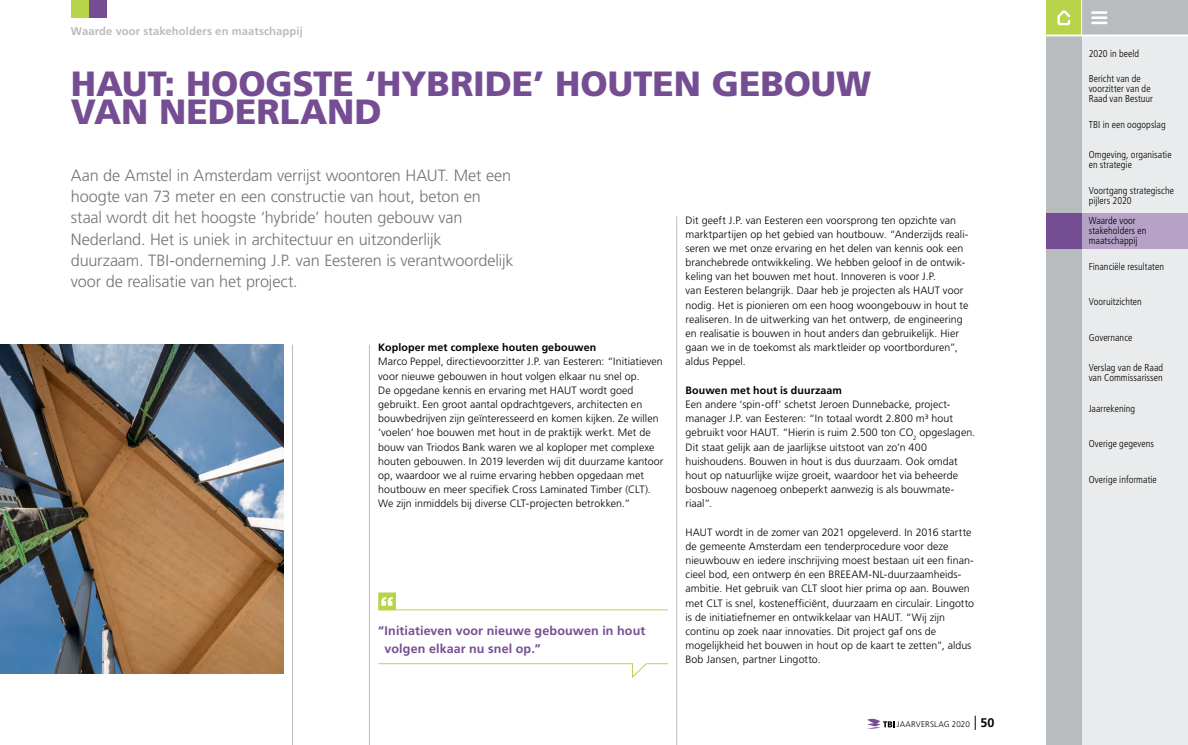
<style>
.page{position:relative;width:1188px;height:745px;background:#fff}
.page>*{position:absolute;margin:0;border:0;box-sizing:border-box;transform-origin:0 0}
.t1{font:900 35px/28.4px "Frutiger LT Std";color:#754d93}
.t2{font:300 16.25px/21.2px "Frutiger LT Std";letter-spacing:-.01em;color:#71767a}
.t3{font:700 12.5px/17.5px "Frutiger LT Std";letter-spacing:.01em;color:#754d93}
.t4{font:700 11.25px "Frutiger LT Std";letter-spacing:.01em;color:#b9bcbf}
.t5{font:300 10.62px/14.1px "Frutiger LT Std";letter-spacing:.005em;color:#000}
.t6{font:700 10.62px "Frutiger LT Std";letter-spacing:.01em;color:#000}
.t7{font:300 condensed 10px/10px "Frutiger LT Std";letter-spacing:.005em;color:#000}
.t8{font:300 8.12px "Frutiger LT Std";letter-spacing:.01em;color:#000}
.s1{font-weight:700;font-size:12.5px}
</style>
<div class="page">
<div style="left:71px;top:0;width:18px;height:18px;background:#b7d44b"></div>
<div style="left:89px;top:0;width:17px;height:18px;background:#754d93"></div>
<svg style="left:974px;top:715px;width:1px;height:14px"></svg>
<svg style="left:867px;top:718px;width:27px;height:10px"></svg>
<hr style="left:676px;top:216px;width:1px;height:528px;background:#b9bcbf">
<hr style="left:369px;top:344px;width:1px;height:400px;background:#b9bcbf">
<hr style="left:292px;top:344px;width:1px;height:400px;background:#b9bcbf">
<img style="left:0;top:344px;width:283px;height:329px">
<hr style="left:378px;top:609px;width:289px;height:1px;background:#b7d44b">
<svg style="left:378px;top:592px;width:18px;height:17px"></svg>
<svg style="left:378px;top:663px;width:290px;height:14px"></svg>
<div style="left:1045px;top:35px;width:142px;height:709px;background:#eaebec"></div>
<div style="left:1045px;top:35px;width:36px;height:709px;background:#b9bcbf"></div>
<div style="left:1081px;top:0;width:35px;height:35px;background:#b9bcbf"></div>
<svg style="left:1092px;top:11px;width:13px;height:13px"></svg>
<div style="left:1045px;top:0;width:36px;height:35px;background:#b7d44b"></div>
<svg style="left:1057px;top:10px;width:14px;height:16px"></svg>
<div style="left:1116px;top:0;width:71px;height:35px;background:#b9bcbf"></div>
<div style="left:1081px;top:213px;width:106px;height:35px;background:#b5a2c6"></div>
<div style="left:1045px;top:213px;width:36px;height:35px;background:#754d93"></div>
<hr style="left:1080px;top:0;width:1px;height:36px;background:#fff">
<hr style="left:1045px;top:34px;width:142px;height:2px;background:#fff">
<p class="t4" style="left:71px;top:25px;width:233px">Waarde voor stakeholders en maatschappij</p>
<h1 class="t1" style="left:71px;top:69px;width:801px">HAUT: HOOGSTE ‘HYBRIDE’ HOUTEN GEBOUW<br>VAN NEDERLAND</h1>
<p class="t2" style="left:71px;top:165px;width:444px">Aan de Amstel in Amsterdam verrijst woontoren HAUT. Met een hoogte van 73 meter en een constructie van hout, beton en staal wordt dit het hoogste ‘hybride’ houten gebouw van Nederland. Het is uniek in architectuur en uitzonderlijk duurzaam. TBI-onderneming J.P. van Eesteren is verantwoordelijk voor de realisatie van het project.</p>
<p class="t6" style="left:378px;top:341px;width:219px">Koploper met complexe houten gebouwen</p>
<p class="t5" style="left:378px;top:354px;width:286px">Marco Peppel, directievoorzitter J.P. van Eesteren: “Initiatieven voor nieuwe gebouwen in hout volgen elkaar nu snel op.<br>De opgedane kennis en ervaring met HAUT wordt goed gebruikt. Een groot aantal opdrachtgevers, architecten en bouwbedrijven zijn geïnteresseerd en komen kijken. Ze willen ‘voelen’ hoe bouwen met hout in de praktijk werkt. Met de bouw van Triodos Bank waren we al koploper met complexe houten gebouwen. In 2019 leverden wij dit duurzame kantoor op, waardoor we al ruime ervaring hebben opgedaan met houtbouw en meer specifiek Cross Laminated Timber (CLT).<br>We zijn inmiddels bij diverse CLT-projecten betrokken.”</p>
<p class="t3" style="left:384px;top:621px;width:262px;text-indent:-6px">“Initiatieven voor nieuwe gebouwen in hout volgen elkaar nu snel op.”</p>
<p class="t5" style="left:685px;top:213px;width:284px">Dit geeft J.P. van Eesteren een voorsprong ten opzichte van marktpartijen op het gebied van houtbouw. “Anderzijds reali&shy;seren we met onze ervaring en het delen van kennis ook een branchebrede ontwikkeling. We hebben geloof in de ontwik&shy;keling van het bouwen met hout. Innoveren is voor J.P.<br>van Eesteren belangrijk. Daar heb je projecten als HAUT voor nodig. Het is pionieren om een hoog woongebouw in hout te realiseren. In de uitwerking van het ontwerp, de engineering en realisatie is bouwen in hout anders dan gebruikelijk. Hier gaan we in de toekomst als marktleider op voortborduren”, aldus Peppel.</p>
<p class="t6" style="left:685px;top:383px;width:158px">Bouwen met hout is duurzaam</p>
<p class="t5" style="left:685px;top:397px;width:291px">Een andere ‘spin-off’ schetst Jeroen Dunnebacke, project&shy;manager J.P. van Eesteren: “In totaal wordt 2.800 m³ hout gebruikt voor HAUT. “Hierin is ruim 2.500 ton CO<sub>2</sub> opgeslagen.<br>Dit staat gelijk aan de jaarlijkse uitstoot van zo’n 400 huishoudens. Bouwen in hout is dus duurzaam. Ook omdat hout op natuurlijke wijze groeit, waardoor het via beheerde bosbouw nagenoeg onbeperkt aanwezig is als bouwmate&shy;riaal”.</p>
<p class="t5" style="left:685px;top:524px;width:290px">HAUT wordt in de zomer van 2021 opgeleverd. In 2016 startte de gemeente Amsterdam een tenderprocedure voor deze nieuwbouw en iedere inschrijving moest bestaan uit een finan&shy;cieel bod, een ontwerp én een BREEAM-NL-duurzaamheids&shy;ambitie. Het gebruik van CLT sloot hier prima op aan. Bouwen met CLT is snel, kostenefficiënt, duurzaam en circulair. Lingotto is de initiatiefnemer en ontwikkelaar van HAUT. “Wij zijn continu op zoek naar innovaties. Dit project gaf ons de mogelijkheid het bouwen in hout op de kaart te zetten”, aldus Bob Jansen, partner Lingotto.</p>
<p class="t8" style="left:896px;top:719px;width:99px">JAARVERSLAG 2020 <span class="s1">50</span></p>
<p class="t7" style="left:1088px;top:49px;width:52px">2020 in beeld</p>
<p class="t7" style="left:1088px;top:74px;width:66px">Bericht van de voorzitter van de<br>Raad van Bestuur</p>
<p class="t7" style="left:1088px;top:119px;width:78px">TBI in een oogopslag</p>
<p class="t7" style="left:1088px;top:150px;width:84px">Omgeving, organisatie en strategie</p>
<p class="t7" style="left:1088px;top:185px;width:87px">Voortgang strategische pijlers 2020</p>
<p class="t7" style="left:1088px;top:216px;width:59px">Waarde voor stakeholders en maatschappij</p>
<p class="t7" style="left:1088px;top:261px;width:77px">Financiële resultaten</p>
<p class="t7" style="left:1088px;top:297px;width:55px">Vooruitzichten</p>
<p class="t7" style="left:1088px;top:332px;width:45px">Governance</p>
<p class="t7" style="left:1088px;top:362px;width:76px">Verslag van de Raad van Commissarissen</p>
<p class="t7" style="left:1088px;top:403px;width:48px">Jaarrekening</p>
<p class="t7" style="left:1088px;top:438px;width:67px">Overige gegevens</p>
<p class="t7" style="left:1088px;top:474px;width:70px">Overige informatie</p>
</div>
